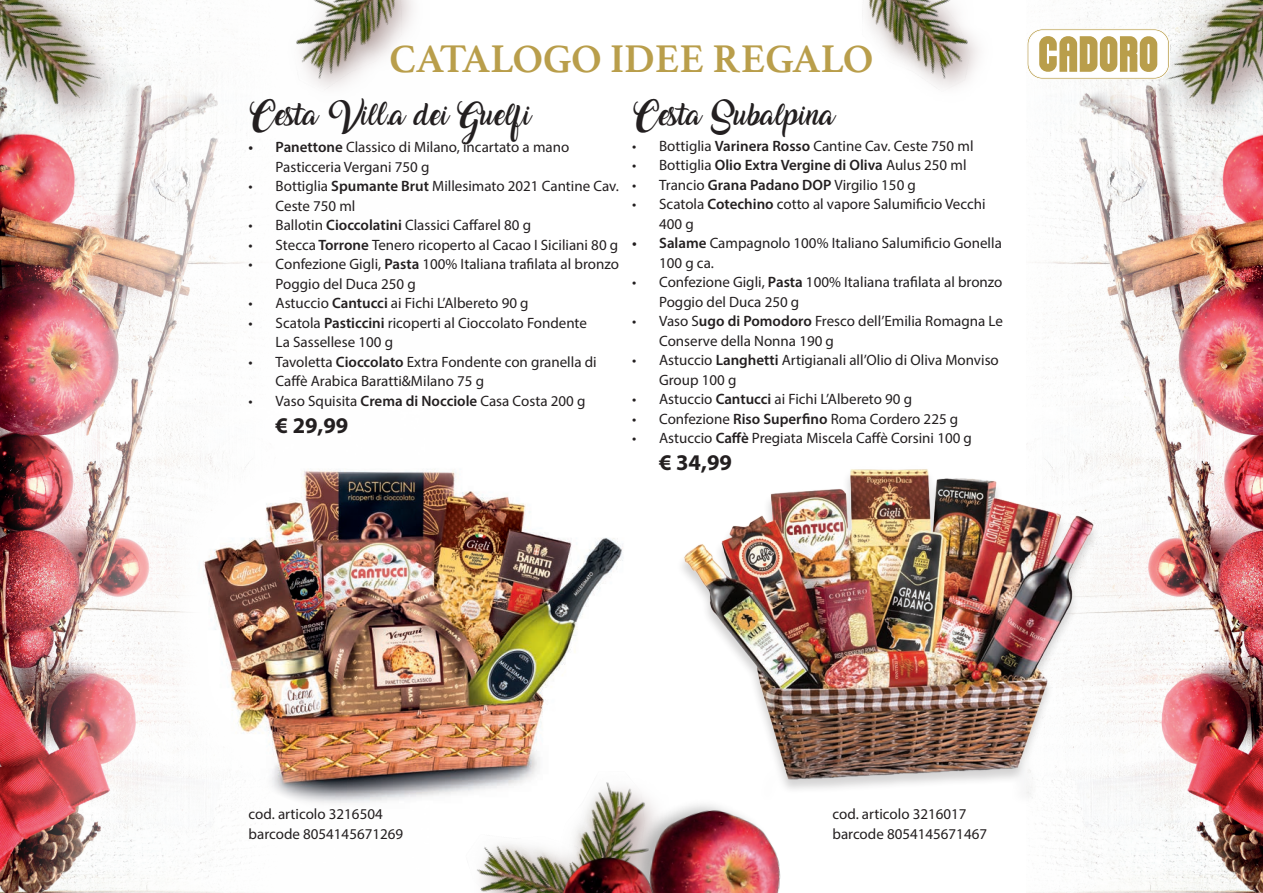
<style>
.page{position:relative;width:1263px;height:893px;background:#fff}
.page>*{position:absolute;margin:0;border:0;box-sizing:border-box;transform-origin:0 0}
.t1{font:700 40.5px "Athelas";color:#b99e4b}
.Quantità{font:700 22.5px "Myriad Pro";color:#231f20}
.Quantità-2{font:19.5px "Amarillo";color:#231f20}
.Quantità-3{font:15px/19.5px "Myriad Pro";color:#231f20}
.t2{font:600 15px "Myriad Pro";color:#231f20}
.s1{font-size:18px}
.s2{font-weight:600}
.s3{font-weight:400}
</style>
<div class="page">
<img style="left:0;top:3px;width:256px;height:890px">
<img style="left:1027px;top:2px;width:236px;height:891px">
<img style="left:0;top:0;width:179px;height:163px">
<svg style="left:0;top:0;width:131px;height:136px"></svg>
<svg style="left:867px;top:0;width:111px;height:88px"></svg>
<img style="left:249px;top:3px;width:7px;height:138px">
<svg style="left:296px;top:0;width:117px;height:89px"></svg>
<svg style="left:477px;top:844px;width:49px;height:49px"></svg>
<img style="left:526px;top:823px;width:81px;height:70px">
<img style="left:607px;top:807px;width:174px;height:86px">
<img style="left:1089px;top:0;width:174px;height:163px">
<img style="left:1158px;top:0;width:105px;height:136px">
<svg style="left:1027px;top:29px;width:143px;height:50px"></svg>
<div style="left:676px;top:469px;width:425px;height:338px;background:#fff"></div>
<img style="left:682px;top:460px;width:448px;height:331px">
<img style="left:174px;top:457px;width:479px;height:366px">
<h1 class="t1" style="left:389px;top:26px;width:485px">CATALOGO IDEE REGALO</h1>
<p class="Quantità-2" style="left:249px;top:107px;width:284px">Cesta Vill.a dei <span class="s1">G</span>uelfi</p>
<p class="Quantità-3" style="left:276px;top:137px;width:295px;text-indent:-27px"><span class="s2">• Panettone</span> Classico di Milano, incartato a mano<br>Pasticceria Vergani 750 g</p>
<p class="Quantità-3" style="left:276px;top:176px;width:345px;text-indent:-27px">• Bottiglia <span class="s2">Spumante Brut</span> Millesimato 2021 Cantine Cav.<br>Ceste 750 ml</p>
<p class="Quantità-3" style="left:249px;top:215px;width:284px">• Ballotin <span class="s2">Cioccolatini</span> Classici Caffarel 80 g</p>
<p class="Quantità-3" style="left:249px;top:235px;width:371px">• Stecca <span class="s2">Torrone</span> Tenero ricoperto al Cacao I Siciliani 80 g</p>
<p class="Quantità-3" style="left:276px;top:254px;width:345px;text-indent:-27px">• Confezione Gigli, <span class="s2">Pasta</span> 100% Italiana trafilata al bronzo<br>Poggio del Duca 250 g</p>
<p class="Quantità-3" style="left:249px;top:293px;width:281px">• Astuccio <span class="s2">Cantucci</span> ai Fichi L’Albereto 90 g</p>
<p class="Quantità-3" style="left:276px;top:313px;width:313px;text-indent:-27px">• Scatola <span class="s2">Pasticcini</span> ricoperti al Cioccolato Fondente<br>La Sassellese 100 g</p>
<p class="Quantità-3" style="left:276px;top:352px;width:323px;text-indent:-27px">• Tavoletta <span class="s2">Cioccolato</span> Extra Fondente con granella di<br>Caffè Arabica Baratti&amp;Milano 75 g</p>
<p class="Quantità-3" style="left:249px;top:391px;width:338px">• Vaso Squisita <span class="s2">Crema di Nocciole</span> Casa Costa 200 g</p>
<p class="Quantità" style="left:276px;top:410px;width:74px">€ 29,99</p>
<p class="Quantità-2" style="left:632px;top:107px;width:204px">Cesta Subalpina</p>
<p class="Quantità-3" style="left:632px;top:136px;width:343px">• Bottiglia <span class="s2">Varinera Rosso</span> Cantine Cav. Ceste 750 ml</p>
<p class="t2" style="left:632px;top:156px;width:336px"><span class="s3">• Bottiglia</span> Olio Extra Vergine di Oliva <span class="s3">Aulus 250 ml</span></p>
<p class="Quantità-3" style="left:632px;top:175px;width:285px">• Trancio <span class="s2">Grana Padano DOP</span> Virgilio 150 g</p>
<p class="Quantità-3" style="left:659px;top:194px;width:328px;text-indent:-27px">• Scatola <span class="s2">Cotechino</span> cotto al vapore Salumificio Vecchi<br>400 g</p>
<p class="Quantità-3" style="left:659px;top:233px;width:344px;text-indent:-27px"><span class="s2">• Salame</span> Campagnolo 100% Italiano Salumificio Gonella<br>100 g ca.</p>
<p class="Quantità-3" style="left:659px;top:272px;width:345px;text-indent:-27px">• Confezione Gigli, <span class="s2">Pasta</span> 100% Italiana trafilata al bronzo<br>Poggio del Duca 250 g</p>
<p class="Quantità-3" style="left:659px;top:311px;width:345px;text-indent:-27px">• Vaso S<span class="s2">ugo di Pomodoro</span> Fresco dell’Emilia Romagna Le<br>Conserve della Nonna 190 g</p>
<p class="Quantità-3" style="left:659px;top:350px;width:341px;text-indent:-27px">• Astuccio <span class="s2">Langhetti</span> Artigianali all’Olio di Oliva Monviso<br>Group 100 g</p>
<p class="Quantità-3" style="left:632px;top:389px;width:282px">• Astuccio <span class="s2">Cantucci</span> ai Fichi L’Albereto 90 g</p>
<p class="Quantità-3" style="left:632px;top:409px;width:328px">• Confezione <span class="s2">Riso Superfino</span> Roma Cordero 225 g</p>
<p class="Quantità-3" style="left:632px;top:428px;width:341px">• Astuccio <span class="s2">Caffè</span> Pregiata Miscela Caffè Corsini 100 g</p>
<p class="Quantità" style="left:659px;top:448px;width:74px">€ 34,99</p>
<p class="Quantità-3" style="left:249px;top:804px;width:136px">cod. articolo 3216504</p>
<p class="Quantità-3" style="left:249px;top:824px;width:156px">barcode 8054145671269</p>
<p class="Quantità-3" style="left:832px;top:804px;width:136px">cod. articolo 3216017</p>
<p class="Quantità-3" style="left:832px;top:824px;width:156px">barcode 8054145671467</p>
</div>
